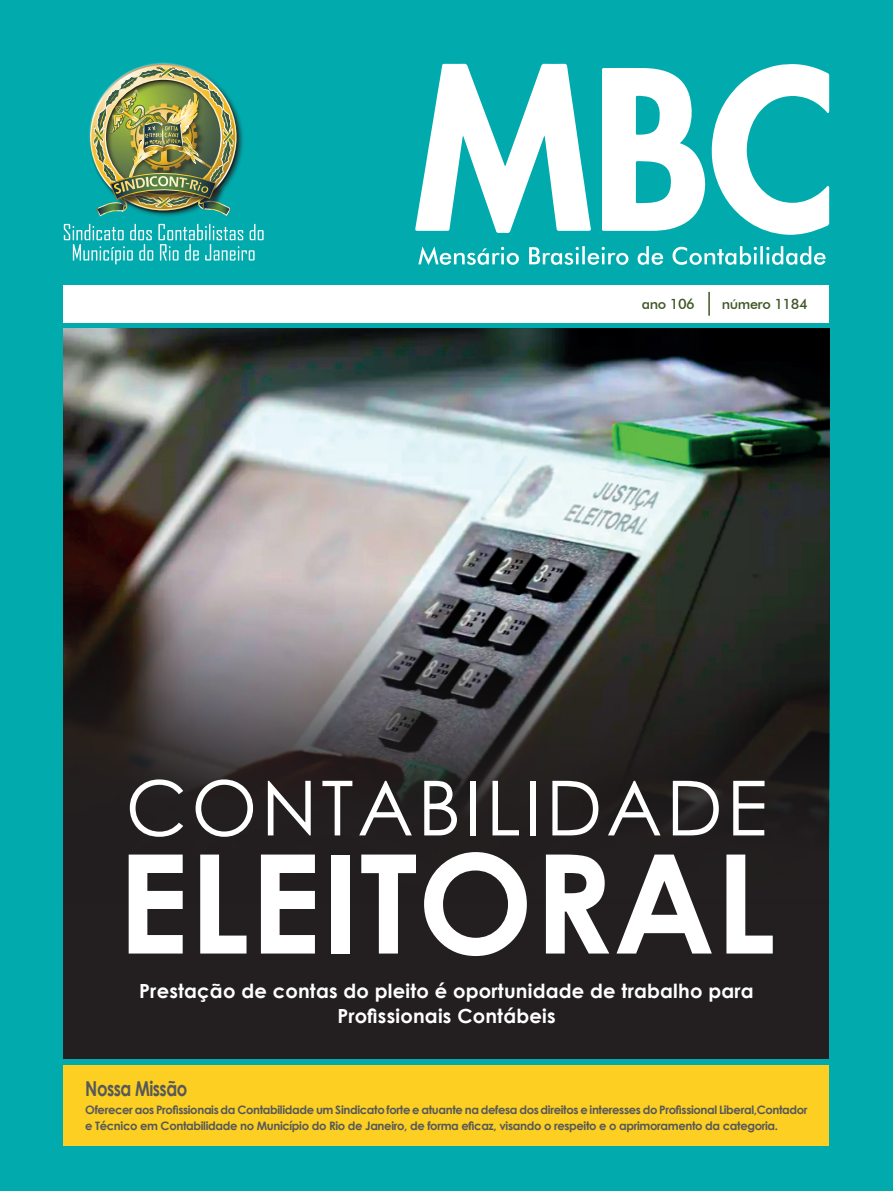
<style>
.page{position:relative;width:893px;height:1191px;background:#00aaad}
.page>*{position:absolute;margin:0;border:0;box-sizing:border-box;transform-origin:0 0}
.t1{font:700 137.7px "Century Gothic";color:#fff}
.t2{font:76.05px "Century Gothic";letter-spacing:.05em;color:#fff}
.t3{font:700 20.55px "Century Gothic";letter-spacing:-.03em;color:#57585a;scale:.8 1}
.t4{font:700 19.5px/25.5px "Century Gothic";letter-spacing:.01em;color:#fff;text-align:center}
.t5{font:500 14.4px "Futura BT";letter-spacing:-.03em;color:#405626}
.t6{font:700 11.55px/15.6px "Century Gothic";letter-spacing:-.03em;color:#57585a}
</style>
<div class="page">
<div style="left:64px;top:328px;width:765px;height:731px;background:#231f20"></div>
<img style="left:64px;top:328px;width:765px;height:489px">
<div style="left:64px;top:285px;width:765px;height:38px;background:#fff"></div>
<div style="left:64px;top:1065px;width:765px;height:80px;background:#fccf22"></div>
<img style="left:64px;top:63px;width:200px;height:201px">
<svg style="left:415px;top:64px;width:176px;height:169px"></svg>
<svg style="left:602px;top:64px;width:227px;height:171px"></svg>
<svg style="left:418px;top:246px;width:407px;height:19px"></svg>
<hr style="left:708px;top:292px;width:2px;height:24px;background:#405626">
<p class="t5" style="left:642px;top:295px;width:54px">ano 106</p>
<p class="t5" style="left:722px;top:295px;width:87px">número 1184</p>
<h2 class="t2" style="left:126px;top:755px;width:643px">CONTABILIDADE</h2>
<h1 class="t1" style="left:117px;top:799px;width:660px">ELEITORAL</h1>
<h3 class="t4" style="left:139px;top:977px;width:616px">Prestação de contas do pleito é oportunidade de trabalho para<br>Profissionais Contábeis</h3>
<h3 class="t3" style="left:85px;top:1072px;width:129px">Nossa Missão</h3>
<p class="t6" style="left:85px;top:1101px;width:724px">Oferecer aos Profissionais da Contabilidade um Sindicato forte e atuante na defesa dos direitos e interesses do Profissional Liberal,Contador e Técnico em Contabilidade no Município do Rio de Janeiro, de forma eficaz, visando o respeito e o aprimoramento da categoria.</p>
</div>
